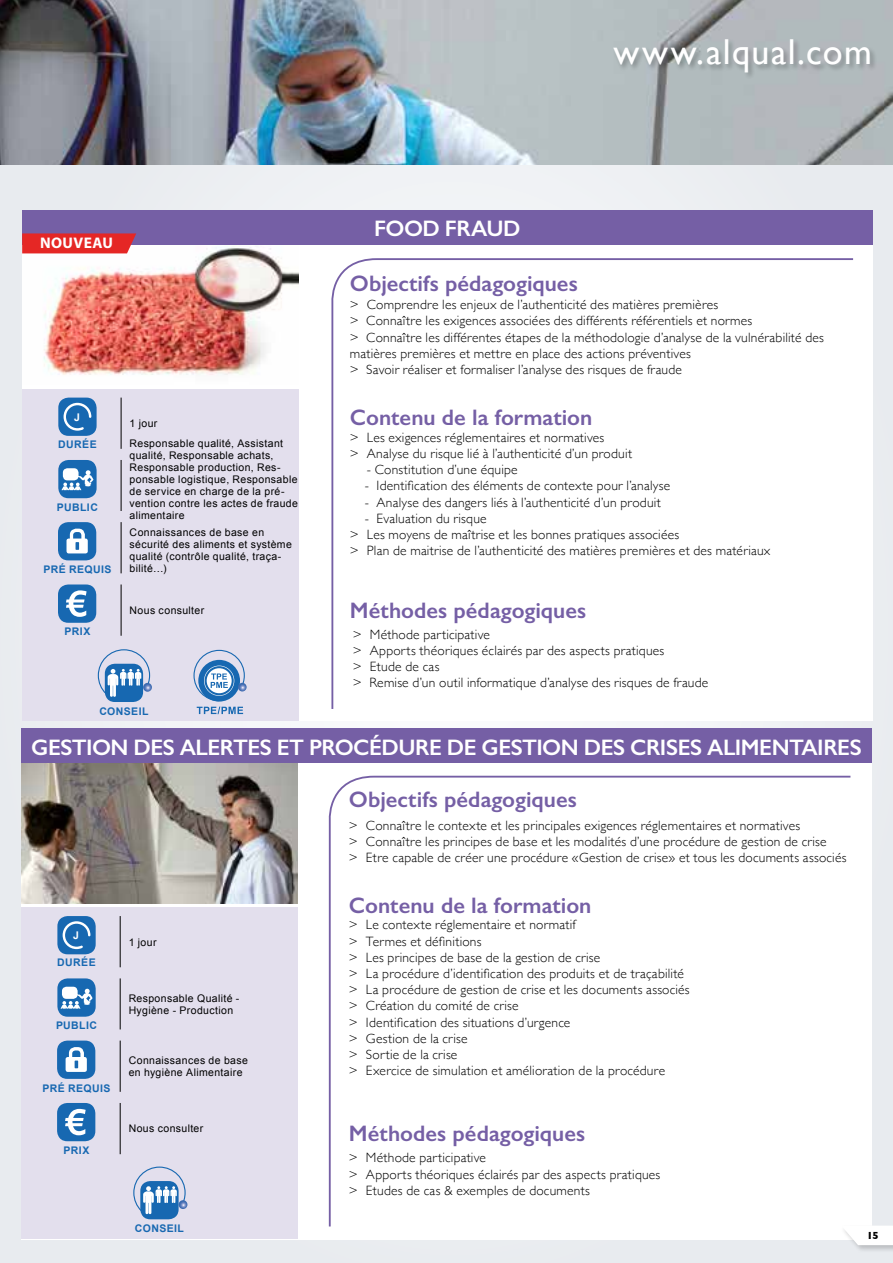
<style>
.page{position:relative;width:893px;height:1263px;background:#e9ecef}
.page>*{position:absolute;margin:0;border:0;box-sizing:border-box;transform-origin:0 0}
.t1{font:36px "Gill Sans";letter-spacing:.04em;color:#fff}
.t2{font:600 22.5px "Gill Sans";color:#755fa5}
.t3{font:600 22.5px "Gill Sans";letter-spacing:-.025em;color:#fff}
.t4{font:700 15.45px "Myriad Pro";letter-spacing:.025em;color:#fff}
.t5{font:300 13.5px/16.2px "Gill Sans";letter-spacing:.015em;color:#000}
.t6{font:10.5px/12px "Arial";letter-spacing:.035em;color:#000}
.t7{font:700 10.5px "Arial";letter-spacing:.04em;color:#1768b1}
.t8{font:700 10.5px "Arial";color:#fff}
.t9{font:700 10.5px "Gill Sans";color:#000}
</style>
<div class="page">
<img style="left:0;top:0;width:893px;height:165px">
<div style="left:612px;top:38px;width:265px;height:42px;background:#000;opacity:.25"></div>
<div style="left:21px;top:729px;width:851px;height:510px;background:#fff"></div>
<div style="left:21px;top:907px;width:277px;height:332px;background:#e3dfed"></div>
<img style="left:21px;top:763px;width:277px;height:140px">
<svg style="left:328px;top:775px;width:523px;height:452px"></svg>
<div style="left:21px;top:729px;width:851px;height:34px;background:#755fa5"></div>
<div style="left:57px;top:978px;width:39px;height:39px;background:#1768b1;border-radius:10px"></div>
<div style="left:62px;top:987px;width:16px;height:12px;background:#fff;border-radius:4px"></div>
<svg style="left:61px;top:989px;width:32px;height:20px"></svg>
<hr style="left:120px;top:978px;width:1px;height:51px;background:#000">
<div style="left:57px;top:1103px;width:38px;height:38px;background:#1768b1;border-radius:10px"></div>
<svg style="left:65px;top:1109px;width:21px;height:26px"></svg>
<hr style="left:120px;top:1103px;width:1px;height:51px;background:#000">
<div style="left:57px;top:916px;width:39px;height:38px;background:#1768b1;border-radius:10px"></div>
<svg style="left:62px;top:921px;width:29px;height:29px"></svg>
<hr style="left:120px;top:916px;width:1px;height:51px;background:#000">
<div style="left:57px;top:1040px;width:38px;height:39px;background:#1768b1;border-radius:10px"></div>
<hr style="left:120px;top:1040px;width:1px;height:52px;background:#000">
<svg style="left:66px;top:1047px;width:21px;height:25px"></svg>
<svg style="left:133px;top:1166px;width:54px;height:53px"></svg>
<div style="left:22px;top:210px;width:851px;height:511px;background:#fff"></div>
<div style="left:22px;top:389px;width:277px;height:332px;background:#e3dfed"></div>
<img style="left:22px;top:244px;width:277px;height:131px">
<div style="left:22px;top:210px;width:851px;height:34px;background:#755fa5"></div>
<div style="left:58px;top:460px;width:39px;height:38px;background:#1768b1;border-radius:10px"></div>
<svg style="left:63px;top:468px;width:16px;height:12px"></svg>
<svg style="left:61px;top:470px;width:33px;height:20px"></svg>
<hr style="left:121px;top:460px;width:1px;height:51px;background:#000">
<div style="left:58px;top:584px;width:38px;height:39px;background:#1768b1;border-radius:10px"></div>
<svg style="left:66px;top:590px;width:21px;height:27px"></svg>
<hr style="left:121px;top:584px;width:1px;height:52px;background:#000">
<div style="left:58px;top:398px;width:39px;height:38px;background:#1768b1;border-radius:10px"></div>
<svg style="left:63px;top:402px;width:29px;height:29px"></svg>
<hr style="left:121px;top:398px;width:1px;height:51px;background:#000">
<div style="left:58px;top:522px;width:38px;height:38px;background:#1768b1;border-radius:10px"></div>
<hr style="left:121px;top:522px;width:1px;height:51px;background:#000">
<svg style="left:67px;top:529px;width:21px;height:24px"></svg>
<svg style="left:97px;top:649px;width:55px;height:53px"></svg>
<svg style="left:193px;top:649px;width:54px;height:65px"></svg>
<svg style="left:331px;top:258px;width:523px;height:451px"></svg>
<svg style="left:22px;top:233px;width:114px;height:20px"></svg>
<div style="left:840px;top:1224px;width:53px;height:29px;background:#000;opacity:.2"></div>
<svg style="left:841px;top:1225px;width:52px;height:20px"></svg>
<h1 class="t1" style="left:614px;top:31px;width:260px">www.alqual.com</h1>
<p class="t4" style="left:40px;top:233px;width:74px">NOUVEAU</p>
<p class="t8" style="left:74px;top:410px;width:7px">J</p>
<p class="t7" style="left:58px;top:437px;width:40px">DURÉE</p>
<p class="t7" style="left:57px;top:500px;width:43px">PUBLIC</p>
<p class="t7" style="left:43px;top:562px;width:70px">PRÉ REQUIS</p>
<p class="t7" style="left:65px;top:625px;width:27px">PRIX</p>
<p class="t6" style="left:130px;top:417px;width:29px">1 jour</p>
<p class="t6" style="left:130px;top:438px;width:170px">Responsable qualité, Assistant qualité, Responsable achats,<br>Responsable production, Res&shy;ponsable logistique, Responsable de service en charge de la pré&shy;vention contre les actes de fraude alimentaire</p>
<p class="t6" style="left:130px;top:526px;width:164px">Connaissances de base en sécurité des aliments et système qualité (contrôle qualité, traça&shy;bilité…)</p>
<p class="t6" style="left:130px;top:604px;width:76px">Nous consulter</p>
<p class="t7" style="left:99px;top:704px;width:51px">CONSEIL</p>
<h2 class="t3" style="left:374px;top:215px;width:148px">FOOD FRAUD</h2>
<h2 class="t2" style="left:350px;top:270px;width:229px">Objectifs pédagogiques</h2>
<p class="t5" style="left:350px;top:296px;width:476px">&gt; Comprendre les enjeux de l’authenticité des matières premières<br>&gt; Connaître les exigences associées des différents référentiels et normes<br>&gt; Connaître les différentes étapes de la méthodologie d’analyse de la vulnérabilité des matières premières et mettre en place des actions préventives<br>&gt; Savoir réaliser et formaliser l’analyse des risques de fraude</p>
<h2 class="t2" style="left:350px;top:404px;width:244px">Contenu de la formation</h2>
<p class="t5" style="left:350px;top:429px;width:284px">&gt; Les exigences réglementaires et normatives<br>&gt; Analyse du risque lié à l’authenticité d’un produit</p>
<p class="t5" style="left:367px;top:461px;width:152px">- Constitution d’une équipe</p>
<p class="t5" style="left:365px;top:477px;width:307px">- Identification des éléments de contexte pour l’analyse</p>
<p class="t5" style="left:365px;top:493px;width:297px">- Analyse des dangers liés à l’authenticité d’un produit</p>
<p class="t5" style="left:350px;top:510px;width:422px;text-indent:15px">- Evaluation du risque<br>&gt; Les moyens de maîtrise et les bonnes pratiques associées<br>&gt; Plan de maitrise de l’authenticité des matières premières et des matériaux</p>
<h2 class="t2" style="left:350px;top:597px;width:238px">Méthodes pédagogiques</h2>
<p class="t5" style="left:353px;top:625px;width:357px">&gt; Méthode participative<br>&gt; Apports théoriques éclairés par des aspects pratiques<br>&gt; Etude de cas<br>&gt; Remise d’un outil informatique d’analyse des risques de fraude</p>
<h2 class="t3" style="left:31px;top:733px;width:832px">GESTION DES ALERTES ET PROCÉDURE DE GESTION DES CRISES ALIMENTAIRES</h2>
<p class="t8" style="left:73px;top:928px;width:7px">J</p>
<p class="t7" style="left:57px;top:956px;width:40px">DURÉE</p>
<p class="t7" style="left:56px;top:1019px;width:43px">PUBLIC</p>
<p class="t7" style="left:43px;top:1081px;width:70px">PRÉ REQUIS</p>
<p class="t7" style="left:64px;top:1143px;width:27px">PRIX</p>
<p class="t6" style="left:129px;top:936px;width:29px">1 jour</p>
<p class="t6" style="left:129px;top:992px;width:112px">Responsable Qualité -<br>Hygiène - Production</p>
<p class="t6" style="left:129px;top:1054px;width:121px">Connaissances de base en hygiène Alimentaire</p>
<p class="t6" style="left:129px;top:1123px;width:76px">Nous consulter</p>
<p class="t7" style="left:135px;top:1221px;width:51px">CONSEIL</p>
<h2 class="t2" style="left:349px;top:786px;width:229px">Objectifs pédagogiques</h2>
<p class="t5" style="left:349px;top:817px;width:499px">&gt; Connaître le contexte et les principales exigences réglementaires et normatives<br>&gt; Connaître les principes de base et les modalités d’une procédure de gestion de crise<br>&gt; Etre capable de créer une procédure «Gestion de crise» et tous les documents associés</p>
<h2 class="t2" style="left:349px;top:892px;width:244px">Contenu de la formation</h2>
<p class="t5" style="left:349px;top:916px;width:342px">&gt; Le contexte réglementaire et normatif<br>&gt; Termes et définitions<br>&gt; Les principes de base de la gestion de crise<br>&gt; La procédure d’identification des produits et de traçabilité &gt; La procédure de gestion de crise et les documents associés &gt; Création du comité de crise<br>&gt; Identification des situations d’urgence<br>&gt; Gestion de la crise<br>&gt; Sortie de la crise<br>&gt; Exercice de simulation et amélioration de la procédure</p>
<h2 class="t2" style="left:349px;top:1119px;width:238px">Méthodes pédagogiques</h2>
<p class="t5" style="left:349px;top:1149px;width:313px">&gt; Méthode participative<br>&gt; Apports théoriques éclairés par des aspects pratiques &gt; Etudes de cas &amp; exemples de documents</p>
<p class="t9" style="left:867px;top:1227px;width:14px">15</p>
</div>
